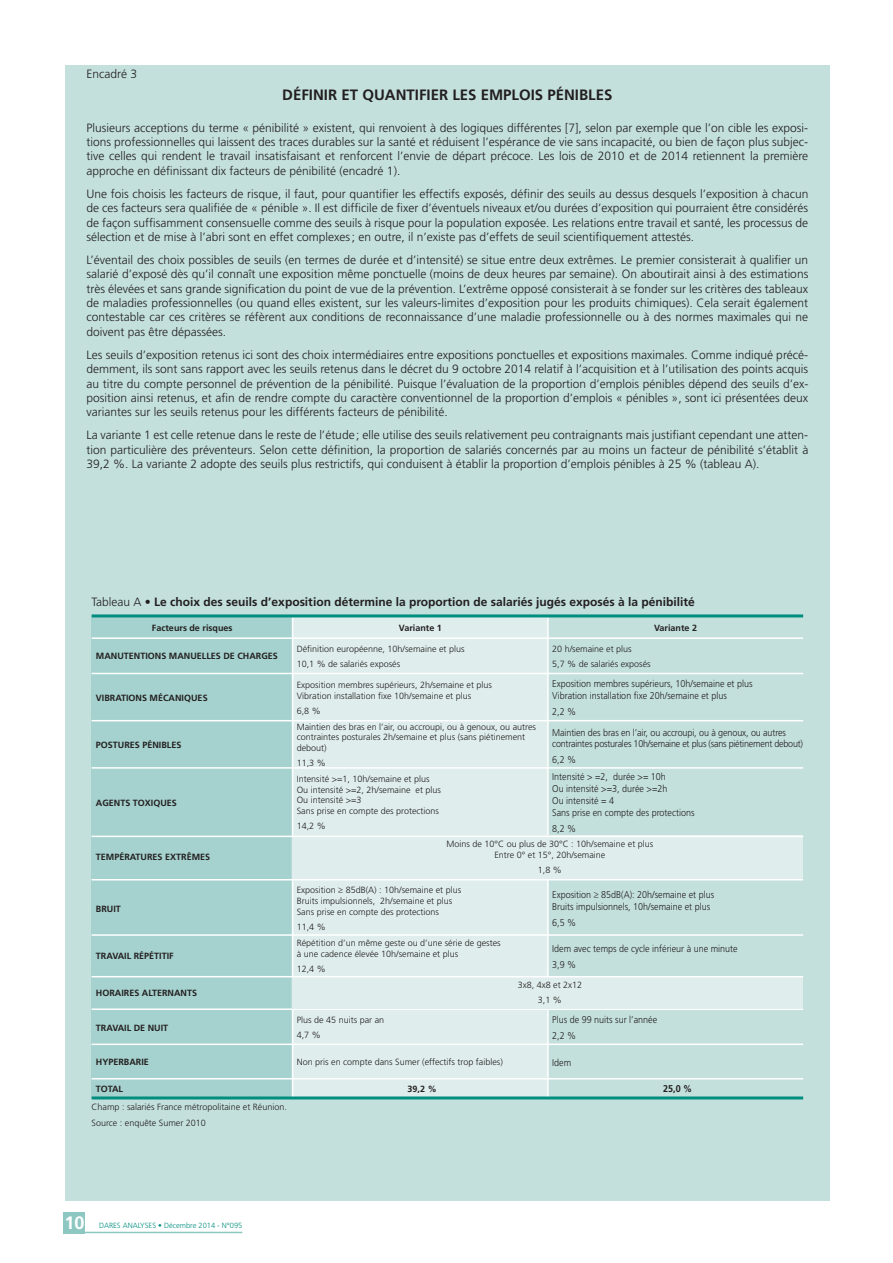
<style>
.page{position:relative;width:893px;height:1263px;background:#fff}
.page>*{position:absolute;margin:0;border:0;box-sizing:border-box;transform-origin:0 0}
.t1{font:700 18px "Frutiger";color:#fff}
.t2{font:700 15px "Frutiger";color:#231f20}
.t3{font:300 12px/14.4px "Frutiger";color:#231f20;text-align:justify}
.t4{font:700 12px "Frutiger";color:#231f20}
.t5{font:300 9.75px/11.7px "Frutiger";color:#231f20;scale:.92 1}
.t6{font:300 9.75px/16.4px "Frutiger";letter-spacing:-.025em;color:#231f20;scale:.92 1}
.t7{font:700 9.75px "Frutiger";color:#231f20;scale:.92 1}
.t8{font:300 9px/10.8px "Frutiger";color:#231f20}
.t9{font:700 9px "Frutiger";color:#231f20}
.t10{font:300 7.5px "Frutiger";color:#008e7f}
.s1{font-weight:300}
</style>
<div class="page">
<div style="left:64px;top:1212px;width:21px;height:21px;background:#8cc7c2"></div>
<hr style="left:64px;top:1232px;width:178px;height:1px;background:#8cc7c2">
<div style="left:65px;top:65px;width:764px;height:1135px;background:#c3e0dd"></div>
<div style="left:92px;top:617px;width:201px;height:481px;background:#a5d2ce"></div>
<div style="left:293px;top:617px;width:255px;height:481px;background:#dfeeec"></div>
<hr style="left:92px;top:637px;width:711px;height:2px;background:#fff">
<hr style="left:92px;top:673px;width:711px;height:1px;background:#fff">
<hr style="left:92px;top:720px;width:711px;height:1px;background:#fff">
<hr style="left:92px;top:767px;width:711px;height:2px;background:#fff">
<hr style="left:92px;top:879px;width:711px;height:1px;background:#fff">
<hr style="left:92px;top:934px;width:711px;height:2px;background:#fff">
<hr style="left:92px;top:1008px;width:711px;height:2px;background:#fff">
<hr style="left:92px;top:1043px;width:711px;height:2px;background:#fff">
<hr style="left:92px;top:1078px;width:711px;height:1px;background:#fff">
<hr style="left:292px;top:617px;width:1px;height:481px;background:#fff">
<hr style="left:547px;top:617px;width:2px;height:481px;background:#fff">
<hr style="left:92px;top:614px;width:711px;height:3px;background:#008e7f">
<hr style="left:92px;top:1096px;width:711px;height:3px;background:#008e7f">
<div style="left:292px;top:835px;width:511px;height:43px;background:#dfeeec"></div>
<div style="left:292px;top:976px;width:511px;height:33px;background:#dfeeec"></div>
<hr style="left:92px;top:836px;width:711px;height:1px;background:#fff">
<hr style="left:92px;top:976px;width:711px;height:1px;background:#fff">
<p class="t3" style="left:86px;top:67px;width:52px">Encadré 3</p>
<p class="t2" style="left:282px;top:86px;width:179px">Définir et quantifier les</p>
<p class="t2" style="left:481px;top:86px;width:116px">emplois pénibles</p>
<p class="t3" style="left:86px;top:120px;width:723px">Plusieurs acceptions du terme « pénibilité » existent, qui renvoient à des logiques différentes [7], selon par exemple que l’on cible les exposi&shy;tions professionnelles qui laissent des traces durables sur la santé et réduisent l’espérance de vie sans incapacité, ou bien de façon plus subjec&shy;tive celles qui rendent le travail insatisfaisant et renforcent l’envie de départ précoce. Les lois de 2010 et de 2014 retiennent la première approche en définissant dix facteurs de pénibilité (encadré 1).</p>
<p class="t3" style="left:86px;top:187px;width:723px">Une fois choisis les facteurs de risque, il faut, pour quantifier les effectifs exposés, définir des seuils au dessus desquels l’exposition à chacun de ces facteurs sera qualifiée de « pénible ». Il est difficile de fixer d’éventuels niveaux et/ou durées d’exposition qui pourraient être considérés de façon suffisamment consensuelle comme des seuils à risque pour la population exposée. Les relations entre travail et santé, les processus de sélection et de mise à l’abri sont en effet complexes; en outre, il n’existe pas d’effets de seuil scientifiquement attestés.</p>
<p class="t3" style="left:86px;top:253px;width:723px">L’éventail des choix possibles de seuils (en termes de durée et d’intensité) se situe entre deux extrêmes. Le premier consisterait à qualifier un salarié d’exposé dès qu’il connaît une exposition même ponctuelle (moins de deux heures par semaine). On aboutirait ainsi à des estimations très élevées et sans grande signification du point de vue de la prévention. L’extrême opposé consisterait à se fonder sur les critères des tableaux de maladies professionnelles (ou quand elles existent, sur les valeurs-limites d’exposition pour les produits chimiques). Cela serait également contestable car ces critères se réfèrent aux conditions de reconnaissance d’une maladie professionnelle ou à des normes maximales qui ne doivent pas être dépassées.</p>
<p class="t3" style="left:86px;top:348px;width:723px">Les seuils d’exposition retenus ici sont des choix intermédiaires entre expositions ponctuelles et expositions maximales. Comme indiqué précé&shy;demment, ils sont sans rapport avec les seuils retenus dans le décret du 9 octobre 2014 relatif à l’acquisition et à l’utilisation des points acquis au titre du compte personnel de prévention de la pénibilité. Puisque l’évaluation de la proportion d’emplois pénibles dépend des seuils d’ex&shy;position ainsi retenus, et afin de rendre compte du caractère conventionnel de la proportion d’emplois « pénibles », sont ici présentées deux variantes sur les seuils retenus pour les différents facteurs de pénibilité.</p>
<p class="t3" style="left:86px;top:428px;width:723px">La variante 1 est celle retenue dans le reste de l’étude ; elle utilise des seuils relativement peu contraignants mais justifiant cependant une atten&shy;tion particulière des préventeurs. Selon cette définition, la proportion de salariés concernés par au moins un facteur de pénibilité s’établit à 39,2 %. La variante 2 adopte des seuils plus restrictifs, qui conduisent à établir la proportion d’emplois pénibles à 25 % (tableau A).</p>
<p class="t4" style="left:92px;top:595px;width:605px"><span class="s1">Tableau A</span> • Le choix des seuils d’exposition détermine la proportion de salariés jugés exposés à la pénibilité</p>
<p class="t9" style="left:152px;top:622px;width:82px">Facteurs de risques</p>
<p class="t9" style="left:399px;top:622px;width:45px">Variante 1</p>
<p class="t9" style="left:654px;top:622px;width:45px">Variante 2</p>
<p class="t9" style="left:96px;top:651px;width:22px">MANUT</p>
<p class="t9" style="left:129px;top:651px;width:12px">ENTION</p>
<p class="t9" style="left:161px;top:651px;width:118px">S MANU ELLES DE CHARG ES</p>
<p class="t9" style="left:96px;top:692px;width:32px">VIBRATION</p>
<p class="t9" style="left:142px;top:692px;width:40px">S MÉCANIQU</p>
<p class="t9" style="left:198px;top:692px;width:12px">ES</p>
<p class="t9" style="left:96px;top:739px;width:24px">POSTUR</p>
<p class="t9" style="left:130px;top:739px;width:24px">ES PÉNIB</p>
<p class="t9" style="left:167px;top:739px;width:16px">LES</p>
<p class="t8" style="left:297px;top:641px;width:169px;line-height:15px">Définition européenne, 10h/semaine et plus<br>10,1 % de salariés exposés</p>
<p class="t8" style="left:297px;top:679px;width:197px">Exposition membres supérieurs, 2h/semaine et plus<br>Vibration installation fixe 10h/semaine et plus</p>
<p class="t8" style="left:297px;top:703px;width:241px;line-height:15.9px">6,8 %<br>Maintien des bras en l’air, ou accroupi, ou à genoux, ou autres</p>
<p class="t8" style="left:297px;top:732px;width:230px">contraintes posturales 2h/semaine et plus (sans piétinement debout)</p>
<p class="t8" style="left:297px;top:755px;width:134px;line-height:15.6px">11,3 %<br>Intensité &gt;=1, 10h/semaine et plus</p>
<p class="t8" style="left:297px;top:784px;width:146px">Ou intensité &gt;=2, 2h/semaine et plus<br>Ou intensité &gt;=3<br>Sans prise en compte des protections</p>
<p class="t8" style="left:297px;top:821px;width:31px">14,2 %</p>
<p class="t8" style="left:552px;top:641px;width:100px;line-height:15px">20 h/semaine et plus<br>5,7 % de salariés exposés</p>
<p class="t5" style="left:552px;top:678px;width:219px">Exposition membres supérieurs, 10h/semaine et plus<br>Vibration installation fixe 20h/semaine et plus</p>
<p class="t5" style="left:552px;top:701px;width:256px;line-height:20.7px">2,2 %<br>Maintien des bras en l’air, ou accroupi, ou à genoux, ou autres</p>
<p class="t6" style="left:552px;top:736px;width:274px">contraintes posturales 10h/semaine et plus (sans piétinement debout)<br>6,2 %<br>Intensité &gt; =2, durée &gt;= 10h</p>
<p class="t5" style="left:552px;top:783px;width:156px">Ou intensité &gt;=3, durée &gt;=2h<br>Ou intensité = 4<br>Sans prise en compte des protections</p>
<p class="t5" style="left:552px;top:822px;width:28px">8,2 %</p>
<p class="t9" style="left:96px;top:797px;width:83px">AGENTS TOXIQU ES</p>
<p class="t9" style="left:96px;top:852px;width:47px">TEMPÉRATUR</p>
<p class="t9" style="left:153px;top:852px;width:31px">ES EXTRÊM</p>
<p class="t9" style="left:200px;top:852px;width:12px">ES</p>
<p class="t9" style="left:96px;top:903px;width:6px">BRUIT</p>
<p class="t9" style="left:96px;top:951px;width:59px">TRAVAIL RÉ PÉTITI</p>
<p class="t9" style="left:169px;top:951px;width:6px">F</p>
<p class="t9" style="left:96px;top:987px;width:103px">HORAIRES ALTERNANTS</p>
<p class="t9" style="left:96px;top:1022px;width:58px">TRAVAIL DE NUIT</p>
<p class="t9" style="left:96px;top:1057px;width:55px">HYPERBARI E</p>
<p class="t9" style="left:96px;top:1083px;width:29px">TOTAL</p>
<p class="t8" style="left:92px;top:1100px;width:197px;line-height:15px">Champ : salariés France métropolitaine et Réunion.<br>Source : enquête Sumer 2010</p>
<p class="t8" style="left:446px;top:839px;width:208px;text-align:center">Moins de 10°C ou plus de 30°C : 10h/semaine et plus<br>Entre 0° et 15°, 20h/semaine</p>
<p class="t8" style="left:538px;top:865px;width:26px">1,8 %</p>
<p class="t8" style="left:297px;top:885px;width:166px">Exposition ≥ 85dB(A) : 10h/semaine et plus<br>Bruits impulsionnels, 2h/semaine et plus<br>Sans prise en compte des protections</p>
<p class="t8" style="left:297px;top:919px;width:206px;line-height:16.4px">11,4 %<br>Répétition d’un même geste ou d’une série de gestes</p>
<p class="t8" style="left:297px;top:947px;width:163px;line-height:15px">à une cadence élevée 10h/semaine et plus<br>12,4 %</p>
<p class="t8" style="left:297px;top:1012px;width:89px;line-height:15px">Plus de 45 nuits par an<br>4,7 %</p>
<p class="t8" style="left:297px;top:1057px;width:208px">Non pris en compte dans Sumer (effectifs trop faibles)</p>
<p class="t9" style="left:408px;top:1083px;width:31px">39,2 %</p>
<p class="t5" style="left:552px;top:889px;width:178px">Exposition ≥ 85dB(A): 20h/semaine et plus<br>Bruits impulsionnels, 10h/semaine et plus</p>
<p class="t5" style="left:552px;top:917px;width:28px">6,5 %</p>
<p class="t5" style="left:552px;top:940px;width:203px;line-height:16px">Idem avec temps de cycle inférieur à une minute<br>3,9 %</p>
<p class="t8" style="left:518px;top:978px;width:66px;line-height:15px;text-align:center">3x8, 4x8 et 2x12<br>3,1 %</p>
<p class="t5" style="left:552px;top:1011px;width:116px;line-height:16px">Plus de 99 nuits sur l’année<br>2,2 %</p>
<p class="t5" style="left:552px;top:1056px;width:22px">Idem</p>
<p class="t7" style="left:663px;top:1083px;width:33px">25,0 %</p>
<h1 class="t1" style="left:64px;top:1212px;width:22px">10</h1>
<p class="t10" style="left:99px;top:1221px;width:145px">DARES ANALYSES • Décembre 2014 - N°095</p>
</div>
